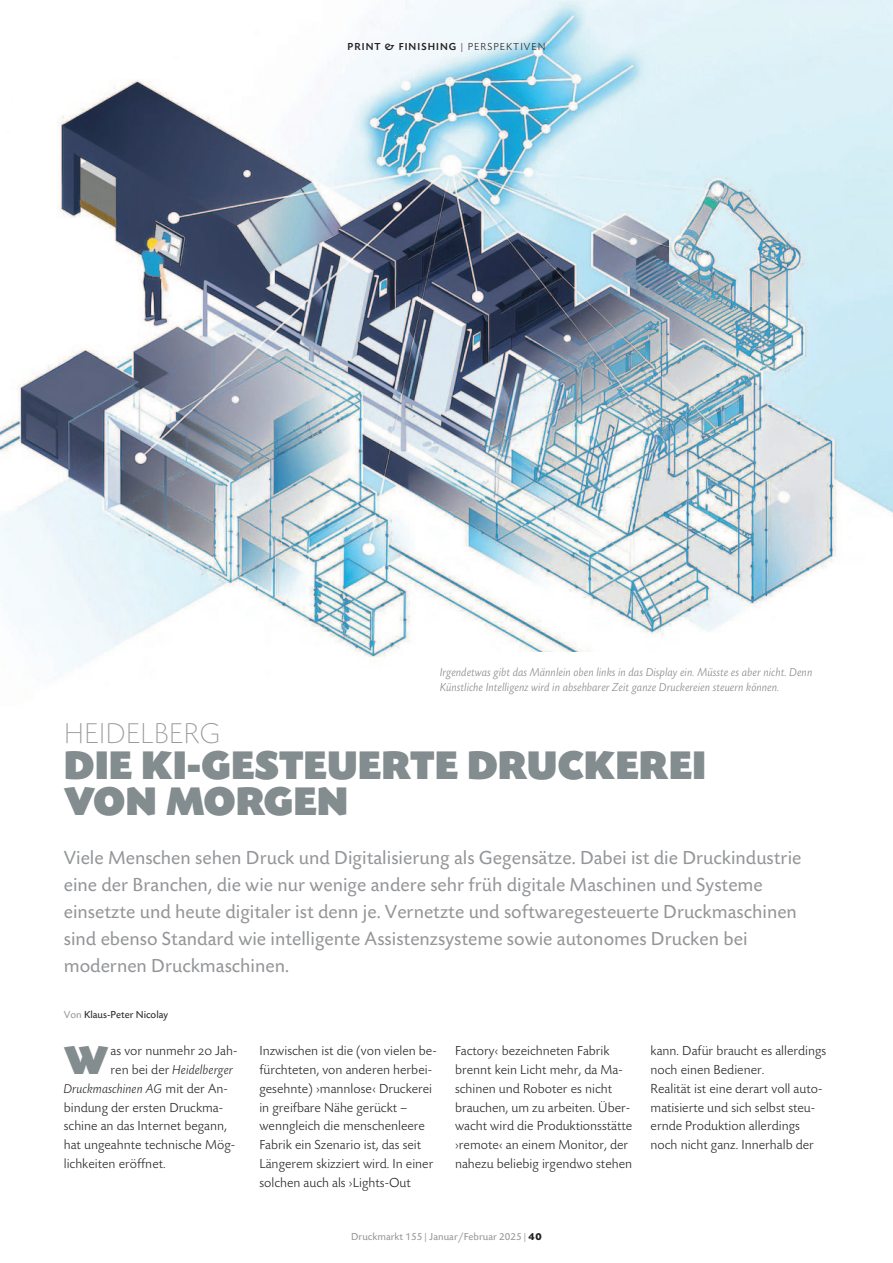
<style>
.page{position:relative;width:893px;height:1263px;background:#fff}
.page>*{position:absolute;margin:0;border:0;box-sizing:border-box;transform-origin:0 0}
.t1{font:42px "Today SB Ultra";color:#838c8e}
.t2{font:300 expanded 30px "Today SB";color:#939598}
.t3{font:19.5px/27px "Today SB";color:#939598}
.t4{font:300 13.5px/18.8px "Today SB";color:#231f20}
.t5{font:italic 300 13.5px "Today SB";color:#231f20}
.t6{font:italic 300 12px/15px "Today SB";color:#808285}
.t7{font:10.5px "Today SB";color:#939598}
.t8{font:500 10.5px "Today SB";letter-spacing:.1em;color:#231f20}
.t9{font:10.5px "Today SB";color:#231f20}
.s1{font-weight:300}
.s2{color:#939598}
.s3{font-family:"Today SB Caps Lig";font-weight:400}
.s4{font-style:normal}
.s5{font-weight:700;color:#231f20}
</style>
<div class="page">
<img style="left:0;top:0;width:893px;height:678px">
<div style="left:440px;top:653px;width:414px;height:54px;background:#fff"></div>
<p class="t8" style="left:347px;top:42px;width:200px">PRINT &amp; FINISHING <span class="s1">| PERSPEKTIVEN</span></p>
<p class="t6" style="left:440px;top:666px;width:374px">Irgendetwas gibt das Männlein oben links in das Display ein. Müsste es aber nicht. Denn<br>Künstliche Intelligenz wird in absehbarer Zeit ganze Druckereien steuern können.</p>
<p class="t2" style="left:64px;top:721px;width:158px">HEIDELBERG</p>
<p class="t1" style="left:64px;top:750px;width:644px">DIE KI-GESTEUERTE DRUCKEREI</p>
<p class="t1" style="left:64px;top:786px;width:286px">VON MORGEN</p>
<p class="t3" style="left:64px;top:846px;width:739px">Viele Menschen sehen Druck und Digitalisierung als Gegensätze. Dabei ist die Druckindustrie eine der Branchen, die wie nur wenige andere sehr früh digitale Maschinen und Systeme einsetzte und heute digitaler ist denn je. Vernetzte und softwaregesteuerte Druck maschinen sind ebenso Standard wie intelligente Assistenzsysteme sowie autonomes Drucken bei modernen Druckmaschinen.</p>
<p class="t9" style="left:64px;top:1010px;width:106px"><span class="s2">Von</span> Klaus-Peter Nicolay</p>
<p class="t4" style="left:111px;top:1043px;width:128px">as vor nunmehr <span class="s3">20</span> Jah -</p>
<p class="t5" style="left:111px;top:1065px;width:124px"><span class="s4">ren bei der</span> Heidel berger</p>
<p class="t5" style="left:64px;top:1083px;width:166px">Druckmaschinen AG <span class="s4">mit der An -</span></p>
<p class="t4" style="left:64px;top:1099px;width:161px">bindung der ers ten Druckma -</p>
<p class="t4" style="left:64px;top:1118px;width:173px">schine an das Inter net begann, hat ungeahnte tech ni sche Mög - lich keiten eröffnet.</p>
<p class="t1" style="left:64px;top:1045px;width:46px">W</p>
<p class="t4" style="left:259px;top:1043px;width:179px">Inzwischen ist die (von vielen be - fürchteten, von anderen her bei - gesehnte) ›mannlose‹ Druckerei in greif ba re Nähe gerückt – wenngleich die menschenleere<br>Fabrik ein Szenario ist, das seit<br>Längerem skizziert wird. In einer solchen auch als ›Lights-Out</p>
<p class="t4" style="left:455px;top:1043px;width:179px">Factory‹ bezeichneten Fabrik brennt kein Licht mehr, da Ma - schi nen und Ro boter es nicht brauchen, um zu arbeiten. Über - wacht wird die Produktionsstätte ›remote‹ an einem Monitor, der nahezu beliebig irgendwo stehen</p>
<p class="t4" style="left:651px;top:1043px;width:177px">kann. Dafür braucht es allerdings noch einen Bediener.</p>
<p class="t4" style="left:651px;top:1081px;width:173px">Realität ist eine derart voll auto - matisierte und sich selbst steu - ernde Produktion allerdings noch nicht ganz. Innerhalb der</p>
<p class="t7" style="left:351px;top:1233px;width:192px">Druckmarkt 155 | Januar/Februar 2025 | <span class="s5">40</span></p>
</div>
